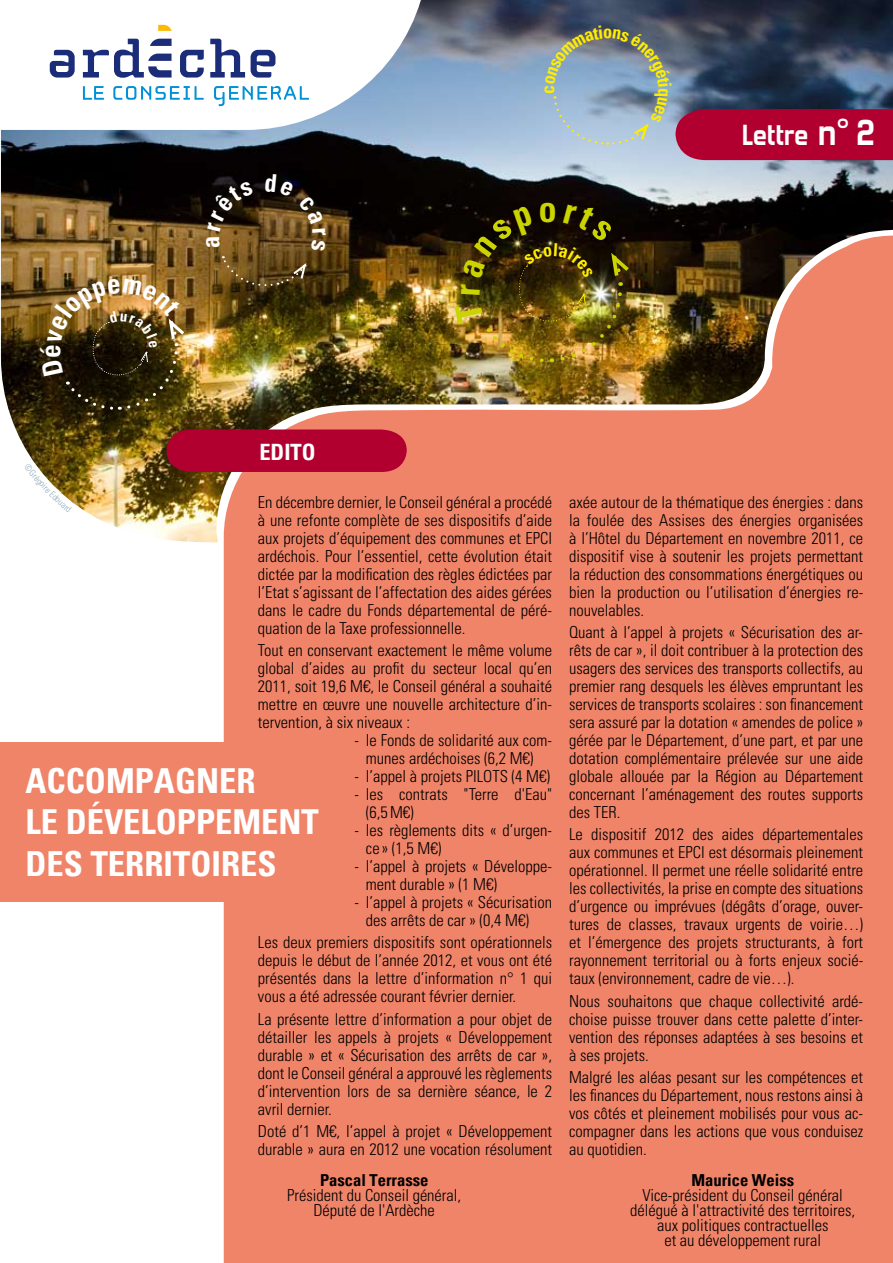
<style>
.page{position:relative;width:893px;height:1263px;background:#fff}
.page>*{position:absolute;margin:0;border:0;box-sizing:border-box;transform-origin:0 0}
.t1{font:700 condensed 34.5px/41.4px "Univers";color:#fff}
.t2{font:700 28.8px "Forgotten Futurist Rg";color:#fff}
.t3{font:700 condensed 22.5px "Univers";color:#fff}
.t4{font:300 condensed 16.5px/18px "Univers";color:#000;text-align:justify}
.t5{font:700 condensed 16.5px "Univers";color:#000}
.s1{font-size:36px}
</style>
<div class="page">
<div style="left:224px;top:542px;width:669px;height:721px;background:#f08469"></div>
<img style="left:1px;top:0;width:892px;height:542px">
<svg style="left:1px;top:0;width:420px;height:130px"></svg>
<svg style="left:83px;top:86px;width:21px;height:14px"></svg>
<svg style="left:113px;top:86px;width:91px;height:14px"></svg>
<svg style="left:214px;top:86px;width:95px;height:20px"></svg>
<svg style="left:158px;top:25px;width:14px;height:6px"></svg>
<svg style="left:180px;top:50px;width:24px;height:28px"></svg>
<svg style="left:210px;top:39px;width:35px;height:39px"></svg>
<svg style="left:83px;top:39px;width:89px;height:39px"></svg>
<svg style="left:50px;top:50px;width:25px;height:28px"></svg>
<svg style="left:251px;top:50px;width:24px;height:28px"></svg>
<div style="left:167px;top:429px;width:240px;height:43px;background:#b10030"></div>
<div style="left:0;top:742px;width:337px;height:159px;background:#f08469"></div>
<svg style="left:24px;top:463px;width:48px;height:49px"></svg>
<img style="left:452px;top:201px;width:181px;height:163px">
<svg style="left:205px;top:173px;width:122px;height:114px;background:#4c3616"></svg>
<img style="left:39px;top:277px;width:149px;height:134px">
<svg style="left:544px;top:25px;width:349px;height:135px;background:#735975"></svg>
<h2 class="t2" style="left:742px;top:117px;width:134px">Lettre <span class="s1">n° 2</span></h2>
<h3 class="t3" style="left:259px;top:438px;width:58px">EDITO</h3>
<p class="t4" style="left:258px;top:493px;width:296px">En décembre dernier, le Conseil général a procédé à une refonte complète de ses dispositifs d’aide aux projets d’équipement des communes et EPCI ardéchois. Pour l’essentiel, cette évolution était dictée par la modification des règles édictées par l’Etat s’agissant de l’affectation des aides gérées dans le cadre du Fonds départemental de péré&shy;quation de la Taxe professionnelle.</p>
<p class="t4" style="left:258px;top:641px;width:296px">Tout en conservant exactement le même volume global d’aides au profit du secteur local qu’en 2011, soit 19,6 M€, le Conseil général a souhaité mettre en œuvre une nouvelle architecture d’in&shy;tervention, à six niveaux :</p>
<p class="t4" style="left:354px;top:731px;width:199px;text-align:center">- le Fonds de solidarité aux com&shy;munes ardéchoises (6,2 M€)</p>
<p class="t4" style="left:354px;top:767px;width:197px">- l’appel à projets PILOTS (4 M€)</p>
<p class="t4" style="left:366px;top:785px;width:188px;text-indent:-12px">- les contrats "Terre d'Eau" (6,5M€)</p>
<p class="t4" style="left:366px;top:821px;width:188px;text-indent:-12px">- les règlements dits « d’urgen&shy;ce » (1,5 M€)</p>
<p class="t4" style="left:366px;top:857px;width:188px;text-indent:-12px">- l’appel à projets « Développe&shy;ment durable » (1 M€)</p>
<p class="t4" style="left:366px;top:893px;width:188px;text-indent:-12px">- l’appel à projets « Sécurisation des arrêts de car » (0,4 M€)</p>
<p class="t4" style="left:258px;top:933px;width:296px">Les deux premiers dispositifs sont opérationnels depuis le début de l’année 2012, et vous ont été présentés dans la lettre d’information n° 1 qui vous a été adressée courant février dernier.</p>
<p class="t4" style="left:258px;top:1010px;width:296px">La présente lettre d’information a pour objet de détailler les appels à projets « Développement durable » et « Sécurisation des arrêts de car », dont le Conseil général a approuvé les règlements d’intervention lors de sa dernière séance, le 2 avril dernier.</p>
<p class="t4" style="left:258px;top:1122px;width:296px">Doté d’1 M€, l’appel à projet « Développement durable » aura en 2012 une vocation résolument</p>
<h1 class="t1" style="left:26px;top:760px;width:104px">ACCOMPA</h1>
<h1 class="t1" style="left:26px;top:760px;width:295px;text-indent:150px">GNER<br>LE DÉVELOPPEMENT<br>DES TERRITOIRES</h1>
<p class="t5" style="left:320px;top:1169px;width:110px">PASCAL TERRASSE</p>
<p class="t4" style="left:287px;top:1187px;width:176px;line-height:15px;text-align:center">Président du Conseil général,<br>Député de l'Ardèche</p>
<p class="t4" style="left:569px;top:493px;width:296px">axée autour de la thématique des énergies : dans la foulée des Assises des énergies organisées à l’Hôtel du Département en novembre 2011, ce dispositif vise à soutenir les projets permettant la réduction des consommations énergétiques ou bien la production ou l’utilisation d’énergies re&shy;nouvelables.</p>
<p class="t4" style="left:569px;top:623px;width:296px">Quant à l’appel à projets « Sécurisation des ar&shy;rêts de car », il doit contribuer à la protection des usagers des services des transports collectifs, au premier rang desquels les élèves empruntant les services de transports scolaires : son financement sera assuré par la dotation « amendes de police » gérée par le Département, d’une part, et par une dotation complémentaire prélevée sur une aide globale allouée par la Région au Département concernant l’aménagement des routes supports des TER.</p>
<p class="t4" style="left:569px;top:826px;width:296px">Le dispositif 2012 des aides départementales aux communes et EPCI est désormais pleinement opérationnel. Il permet une réelle solidarité entre les collectivités, la prise en compte des situations d’urgence ou imprévues (dégâts d’orage, ouver&shy;tures de classes, travaux urgents de voirie…) et l’émergence des projets structurants, à fort rayonnement territorial ou à forts enjeux socié&shy;taux (environnement, cadre de vie…).</p>
<p class="t4" style="left:569px;top:992px;width:296px">Nous souhaitons que chaque collectivité ardé&shy;choise puisse trouver dans cette palette d’inter&shy;vention des réponses adaptées à ses besoins et à ses projets.</p>
<p class="t4" style="left:569px;top:1068px;width:296px">Malgré les aléas pesant sur les compétences et les finances du Département, nous restons ainsi à vos côtés et pleinement mobilisés pour vous ac&shy;compagner dans les actions que vous conduisez au quotidien.</p>
<p class="t5" style="left:691px;top:1169px;width:104px">MAURICE WEISS</p>
<p class="t4" style="left:630px;top:1187px;width:226px;line-height:15px;text-align:center">Vice-président du Conseil général délégué à l'attractivité des territoires, aux politiques contractuelles<br>et au développement rural</p>
</div>
